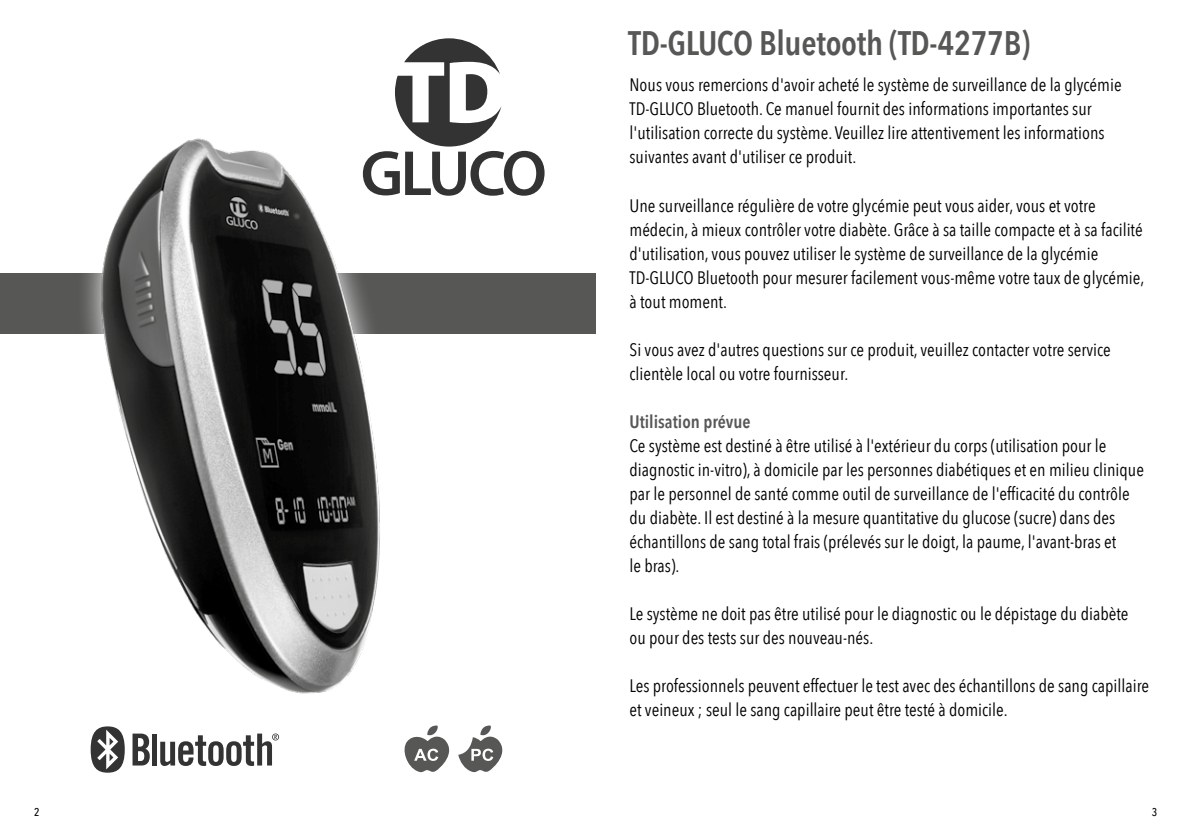
<style>
.page{position:relative;width:1191px;height:840px;background:#fff}
.page>*{position:absolute;margin:0;border:0;box-sizing:border-box;transform-origin:0 0}
.t1{font:600 34px "Avenir Next Condensed";letter-spacing:-.01em;color:#575756}
.t2{font:18px/24px "Avenir Next Condensed";color:#000}
.t3{font:600 18px "Avenir Next Condensed";color:#575756}
.t4{font:500 11.4px "Avenir Next Condensed";color:#000}
</style>
<div class="page">
<svg style="left:395px;top:38px;width:149px;height:158px"></svg>
<div style="left:0;top:273px;width:595px;height:61px;background:#575756"></div>
<div style="left:76px;top:114px;width:330px;height:604px;background:#fff"></div>
<img style="left:76px;top:124px;width:337px;height:570px">
<svg style="left:404px;top:725px;width:99px;height:48px"></svg>
<svg style="left:132px;top:733px;width:18px;height:32px"></svg>
<div style="left:152px;top:733px;width:5px;height:32px;background:#333"></div>
<svg style="left:160px;top:733px;width:119px;height:32px"></svg>
<div style="left:91px;top:726px;width:34px;height:46px;background:#333;border-radius:50%"></div>
<svg style="left:97px;top:729px;width:21px;height:40px"></svg>
<h1 class="t1" style="left:628px;top:14px;width:404px">TD-GLUCO Bluetooth (TD-4277B)</h1>
<p class="t2" style="left:629px;top:72px;width:493px">Nous vous remercions d'avoir acheté le système de surveillance de la glycémie TD-GLUCO Bluetooth. Ce manuel fournit des informations importantes sur l'utilisation correcte du système. Veuillez lire attentivement les informations suivantes avant d'utiliser ce produit.</p>
<p class="t2" style="left:629px;top:192px;width:516px">Une surveillance régulière de votre glycémie peut vous aider, vous et votre médecin, à mieux contrôler votre diabète. Grâce à sa taille compacte et à sa facilité d'utilisation, vous pouvez utiliser le système de surveillance de la glycémie TD-GLUCO Bluetooth pour mesurer facilement vous-même votre taux de glycémie, à tout moment.</p>
<p class="t2" style="left:629px;top:336px;width:483px">Si vous avez d'autres questions sur ce produit, veuillez contacter votre service clientèle local ou votre fournisseur.</p>
<p class="t3" style="left:629px;top:405px;width:123px">Utilisation prévue</p>
<p class="t2" style="left:629px;top:432px;width:516px">Ce système est destiné à être utilisé à l'extérieur du corps (utilisation pour le diagnostic in-vitro), à domicile par les personnes diabétiques et en milieu clinique par le personnel de santé comme outil de surveillance de l'efficacité du contrôle du diabète. Il est destiné à la mesure quantitative du glucose (sucre) dans des échantillons de sang total frais (prélevés sur le doigt, la paume, l'avant-bras et<br>le bras).</p>
<p class="t2" style="left:629px;top:600px;width:500px">Le système ne doit pas être utilisé pour le diagnostic ou le dépistage du diabète ou pour des tests sur des nouveau-nés.</p>
<p class="t2" style="left:629px;top:672px;width:521px">Les professionnels peuvent effectuer le test avec des échantillons de sang capillaire et veineux ; seul le sang capillaire peut être testé à domicile.</p>
<p class="t4" style="left:34px;top:804px;width:7px">2</p>
<p class="t4" style="left:1152px;top:804px;width:7px">3</p>
</div>
